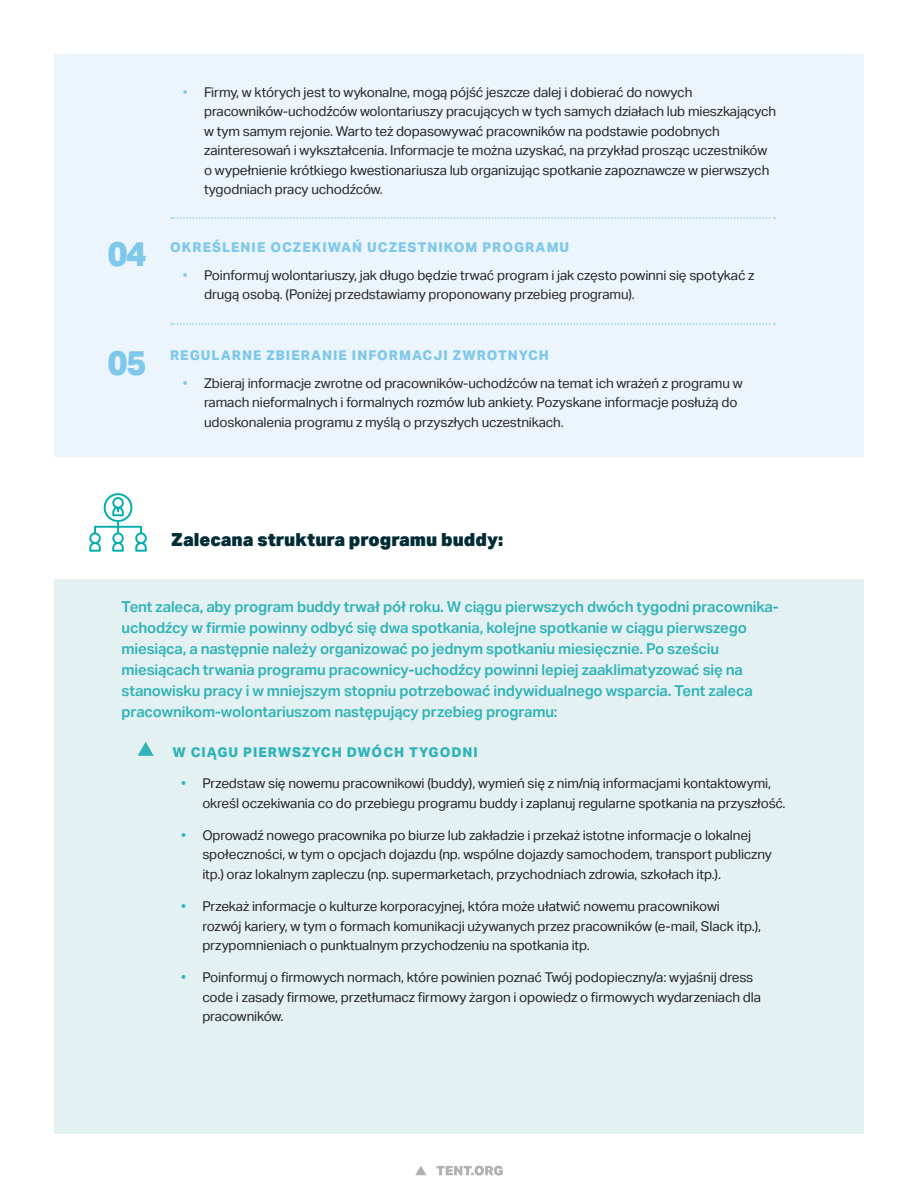
<style>
.page{position:relative;width:918px;height:1188px;background:#fff}
.page>*{position:absolute;margin:0;border:0;box-sizing:border-box;transform-origin:0 0}
.t1{font:800 34.5px "Aktiv Grotesk";color:#7fc8ec}
.t2{font:900 18px "Aktiv Grotesk";color:#002c36}
.t3{font:600 15px/21px "Aktiv Grotesk";letter-spacing:-.01em;color:#30b3b8}
.t4{font:13.5px/19.5px "Aktiv Grotesk";letter-spacing:-.01em;color:#242322}
.t5{font:800 13.5px "Aktiv Grotesk";letter-spacing:.075em;color:#7fc8ec}
.t6{font:800 13.5px "Aktiv Grotesk";letter-spacing:.075em;color:#30b3b9}
.s1{color:#7fc8ec}
.s2{color:#30b3b9}
</style>
<div class="page">
<div style="left:54px;top:54px;width:810px;height:402px;background:#ecf5fc"></div>
<div style="left:54px;top:580px;width:810px;height:554px;background:#e4f1f2"></div>
<svg style="left:415px;top:1165px;width:12px;height:10px"></svg>
<svg style="left:436px;top:1166px;width:67px;height:9px"></svg>
<svg style="left:89px;top:493px;width:58px;height:59px"></svg>
<svg style="left:138px;top:742px;width:16px;height:14px"></svg>
<svg style="left:171px;top:217px;width:604px;height:2px"></svg>
<svg style="left:171px;top:323px;width:604px;height:2px"></svg>
<h1 class="t1" style="left:107px;top:232px;width:41px">04</h1>
<h1 class="t1" style="left:107px;top:340px;width:41px">05</h1>
<p class="t4" style="left:204px;top:82px;width:574px;text-indent:-21px"><span class="s1">•</span> Firmy, w których jest to wykonalne, mogą pójść jeszcze dalej i dobierać do nowych pracowników-uchodźców wolontariuszy pracujących w tych samych działach lub mieszkających w tym samym rejonie. Warto też dopasowywać pracowników na podstawie podobnych zainteresowań i wykształcenia. Informacje te można uzyskać, na przykład prosząc uczestników o wypełnienie krótkiego kwestionariusza lub organizując spotkanie zapoznawcze w pierwszych tygodniach pracy uchodźców.</p>
<p class="t5" style="left:170px;top:239px;width:401px">OKREŚLENIE OCZEKIWAŃ UCZESTNIKOM PROGRAMU</p>
<p class="t4" style="left:204px;top:266px;width:552px;text-indent:-21px"><span class="s1">•</span> Poinformuj wolontariuszy, jak długo będzie trwać program i jak często powinni się spotykać z drugą osobą. (Poniżej przedstawiamy proponowany przebieg programu).</p>
<p class="t5" style="left:170px;top:347px;width:380px">REGULARNE ZBIERANIE INFORMACJI ZWROTNYCH</p>
<p class="t4" style="left:204px;top:374px;width:540px;text-indent:-21px"><span class="s1">•</span> Zbieraj informacje zwrotne od pracowników-uchodźców na temat ich wrażeń z programu w ramach nieformalnych i formalnych rozmów lub ankiety. Pozyskane informacje posłużą do udoskonalenia programu z myślą o przyszłych uczestnikach.</p>
<h2 class="t2" style="left:171px;top:528px;width:334px">Zalecana struktura programu buddy:</h2>
<p class="t3" style="left:122px;top:597px;width:659px">Tent zaleca, aby program buddy trwał pół roku. W ciągu pierwszych dwóch tygodni pracownika&shy;uchodźcy w firmie powinny odbyć się dwa spotkania, kolejne spotkanie w ciągu pierwszego miesiąca, a następnie należy organizować po jednym spotkaniu miesięcznie. Po sześciu miesiącach trwania programu pracownicy-uchodźcy powinni lepiej zaaklimatyzować się na stanowisku pracy i w mniejszym stopniu potrzebować indywidualnego wsparcia. Tent zaleca pracownikom-wolontariuszom następujący przebieg programu:</p>
<p class="t6" style="left:172px;top:743px;width:307px">W CIĄGU PIERWSZYCH DWÓCH TYGODNI</p>
<p class="t4" style="left:202px;top:774px;width:585px;text-indent:-21px"><span class="s2">•</span> Przedstaw się nowemu pracownikowi (buddy), wymień się z nim/nią informacjami kontaktowymi, określ oczekiwania co do przebiegu programu buddy i zaplanuj regularne spotkania na przyszłość.</p>
<p class="t4" style="left:202px;top:825px;width:571px;text-indent:-21px"><span class="s2">•</span> Oprowadź nowego pracownika po biurze lub zakładzie i przekaż istotne informacje o lokalnej społeczności, w tym o opcjach dojazdu (np. wspólne dojazdy samochodem, transport publiczny itp.) oraz lokalnym zapleczu (np. supermarketach, przychodniach zdrowia, szkołach itp.).</p>
<p class="t4" style="left:202px;top:897px;width:560px;text-indent:-21px"><span class="s2">•</span> Przekaż informacje o kulturze korporacyjnej, która może ułatwić nowemu pracownikowi rozwój kariery, w tym o formach komunikacji używanych przez pracowników (e-mail, Slack itp.), przypomnieniach o punktualnym przychodzeniu na spotkania itp.</p>
<p class="t4" style="left:202px;top:968px;width:560px;text-indent:-21px"><span class="s2">•</span> Poinformuj o firmowych normach, które powinien poznać Twój podopieczny/a: wyjaśnij dress code i zasady firmowe, przetłumacz firmowy żargon i opowiedz o firmowych wydarzeniach dla pracowników.</p>
</div>
